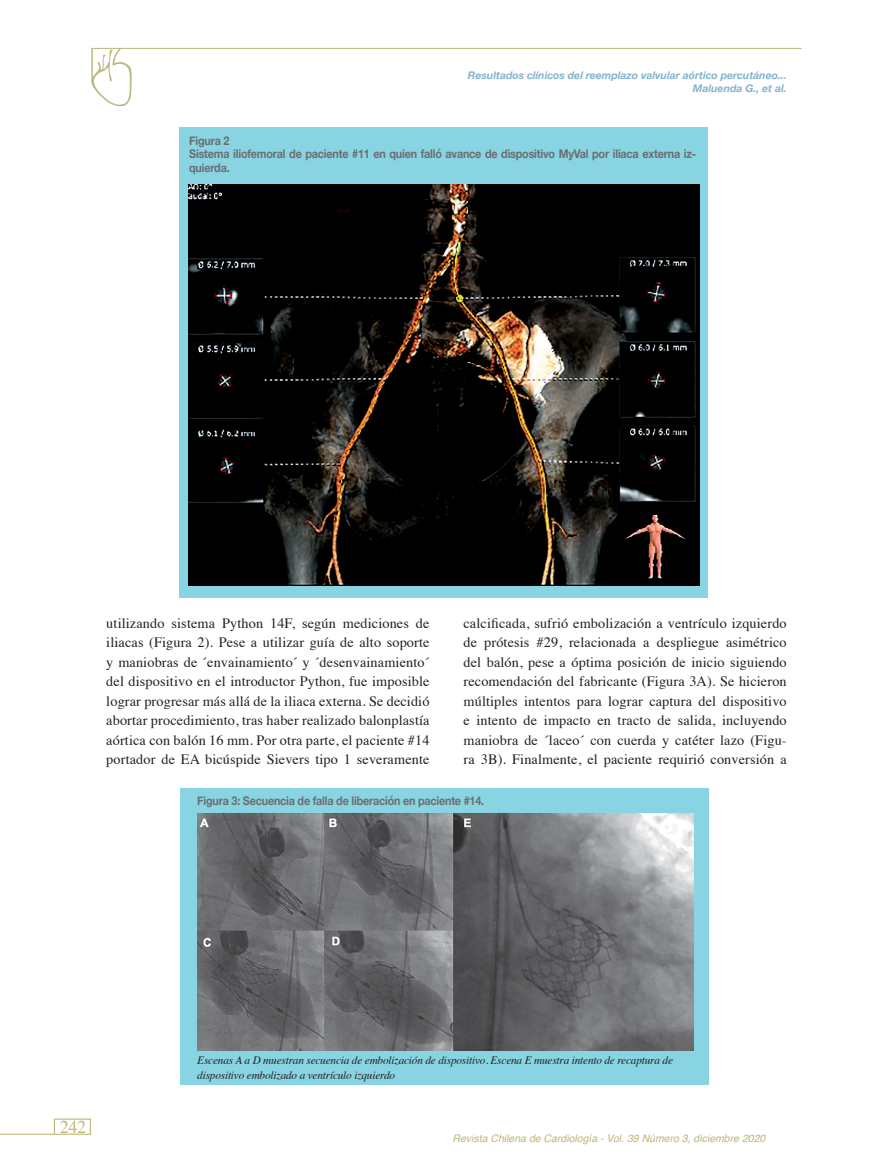
<style>
.page{position:relative;width:893px;height:1170px;background:#fff}
.page>*{position:absolute;margin:0;border:0;box-sizing:border-box;transform-origin:0 0}
.t1{font:18px "Times";color:#bfb678}
.t2{font:14.25px/19.5px "Times";letter-spacing:.01em;color:#231f20;text-align:justify}
.t3{font:700 12px/13.5px "Helvetica Neue";letter-spacing:-.02em;color:#6c6d70;scale:.9 1}
.t4{font:italic 11.25px/15px "Times";letter-spacing:-.015em;color:#231f20}
.t5{font:italic 700 10.5px/12.6px "Helvetica Neue";color:#83b3cf;text-align:right}
.t6{font:italic 10.5px "Helvetica";color:#bfb678}
</style>
<div class="page">
<hr style="left:0;top:1133px;width:54px;height:1px;background:#bfb678">
<div style="left:54px;top:1118px;width:37px;height:16px;border:1px solid #bfb678"></div>
<div style="left:180px;top:128px;width:528px;height:469px;background:#88d4e2"></div>
<hr style="left:91px;top:48px;width:711px;height:1px;background:#beb983">
<svg style="left:91px;top:48px;width:41px;height:59px"></svg>
<hr style="left:91px;top:49px;width:2px;height:32px;background:#beb983">
<img style="left:188px;top:184px;width:511px;height:401px">
<div style="left:180px;top:787px;width:528px;height:297px;background:#88d4e2"></div>
<img style="left:197px;top:813px;width:496px;height:237px">
<p class="t5" style="left:468px;top:70px;width:320px">Resultados clínicos del reemplazo valvular aórtico percutáneo...<br>Maluenda G., et al.</p>
<p class="t3" style="left:189px;top:134px;width:565px">Figura 2<br>Sistema iliofemoral de paciente #11 en quien falló avance de dispositivo MyVal por iliaca externa iz&shy;quierda.</p>
<p class="t2" style="left:106px;top:612px;width:325px">utilizando sistema Python 14F, según mediciones de iliacas (Figura 2). Pese a utilizar guía de alto soporte y maniobras de ´envainamiento´ y ´desenvainamiento´ del dispositivo en el introductor Python, fue imposible lograr progresar más allá de la iliaca externa. Se decidió abortar procedimiento, tras haber realizado balonplastía aórtica con balón 16 mm. Por otra parte, el paciente #14 portador de EA bicúspide Sievers tipo 1 severamente</p>
<p class="t2" style="left:463px;top:612px;width:325px">calcificada, sufrió embolización a ventrículo izquierdo de prótesis #29, relacionada a despliegue asimétrico del balón, pese a óptima posición de inicio siguiendo recomendación del fabricante (Figura 3A). Se hicieron múltiples intentos para lograr captura del dispositivo e intento de impacto en tracto de salida, incluyendo maniobra de ´laceo´ con cuerda y catéter lazo (Figu&shy;ra 3B). Finalmente, el paciente requirió conversión a</p>
<p class="t3" style="left:197px;top:794px;width:320px">Figura 3: Secuencia de falla de liberación en paciente #14.</p>
<p class="t1" style="left:60px;top:1110px;width:28px">242</p>
<p class="t4" style="left:197px;top:1051px;width:477px">Escenas A a D muestran secuencia de embolización de dispositivo. Escena E muestra intento de recaptura de dispositivo embolizado a ventrículo izquierdo</p>
<p class="t6" style="left:453px;top:1129px;width:314px">Revista Chilena de Cardiología - Vol. 39 Número 3, diciembre 2020</p>
</div>
